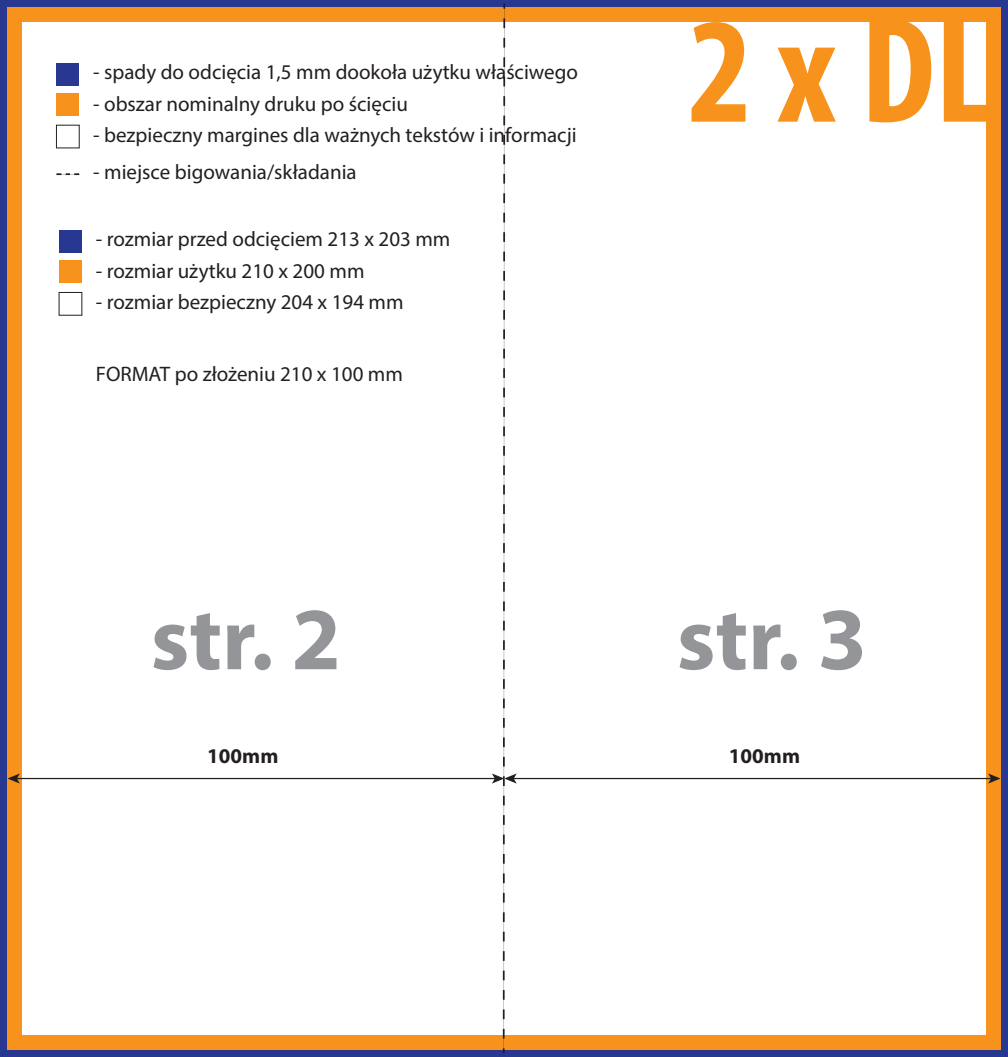
<style>
.page{position:relative;width:1008px;height:1057px;background:#fff}
.page>*{position:absolute;margin:0;border:0;box-sizing:border-box;transform-origin:0 0}
.t1{font:700 condensed 151.38px "Myriad Pro";color:#f7931d}
.t2{font:700 89.25px "Myriad Pro";color:#939598}
.t3{font:21px "Myriad Pro";color:#231f20}
.t4{font:700 21px "Myriad Pro";color:#231f20}
</style>
<div class="page">
<div style="left:0;top:0;width:1007px;height:1057px;background:#283890"></div>
<div style="left:7px;top:7px;width:993px;height:1042px;background:#f7931d"></div>
<div style="left:22px;top:22px;width:963px;height:1012px;background:#fff"></div>
<div style="left:56px;top:63px;width:23px;height:22px;background:#283890"></div>
<div style="left:56px;top:93px;width:23px;height:23px;background:#f7931d"></div>
<svg style="left:56px;top:173px;width:23px;height:2px"></svg>
<div style="left:59px;top:230px;width:23px;height:23px;background:#283890"></div>
<div style="left:59px;top:260px;width:23px;height:23px;background:#f7931d"></div>
<hr style="left:16px;top:778px;width:479px;height:1px;background:#231f20">
<svg style="left:7px;top:773px;width:13px;height:10px"></svg>
<hr style="left:513px;top:778px;width:478px;height:1px;background:#231f20">
<svg style="left:491px;top:4px;width:25px;height:1049px"></svg>
<svg style="left:987px;top:773px;width:13px;height:10px"></svg>
<p class="t3" style="left:93px;top:59px;width:486px">- spady do odcięcia 1,5 mm dookoła użytku właściwego</p>
<p class="t3" style="left:93px;top:91px;width:316px">- obszar nominalny druku po ścięciu</p>
<p class="t3" style="left:93px;top:122px;width:485px">- bezpieczny margines dla ważnych tekstów i informacji</p>
<p class="t3" style="left:93px;top:159px;width:265px">- miejsce bigowania/składania</p>
<p class="t3" style="left:96px;top:226px;width:356px">- rozmiar przed odcięciem 213 x 203 mm</p>
<p class="t3" style="left:96px;top:258px;width:270px">- rozmiar użytku 210 x 200 mm</p>
<p class="t3" style="left:96px;top:289px;width:309px">- rozmiar bezpieczny 204 x 194 mm</p>
<p class="t3" style="left:96px;top:360px;width:308px">FORMAT po złożeniu 210 x 100 mm</p>
<h1 class="t1" style="left:687px;top:-23px;width:306px">2 x DL</h1>
<h2 class="t2" style="left:150px;top:581px;width:192px">str. 2</h2>
<h2 class="t2" style="left:676px;top:581px;width:192px">str. 3</h2>
<p class="t4" style="left:207px;top:742px;width:73px">100mm</p>
<p class="t4" style="left:728px;top:742px;width:73px">100mm</p>
</div>
